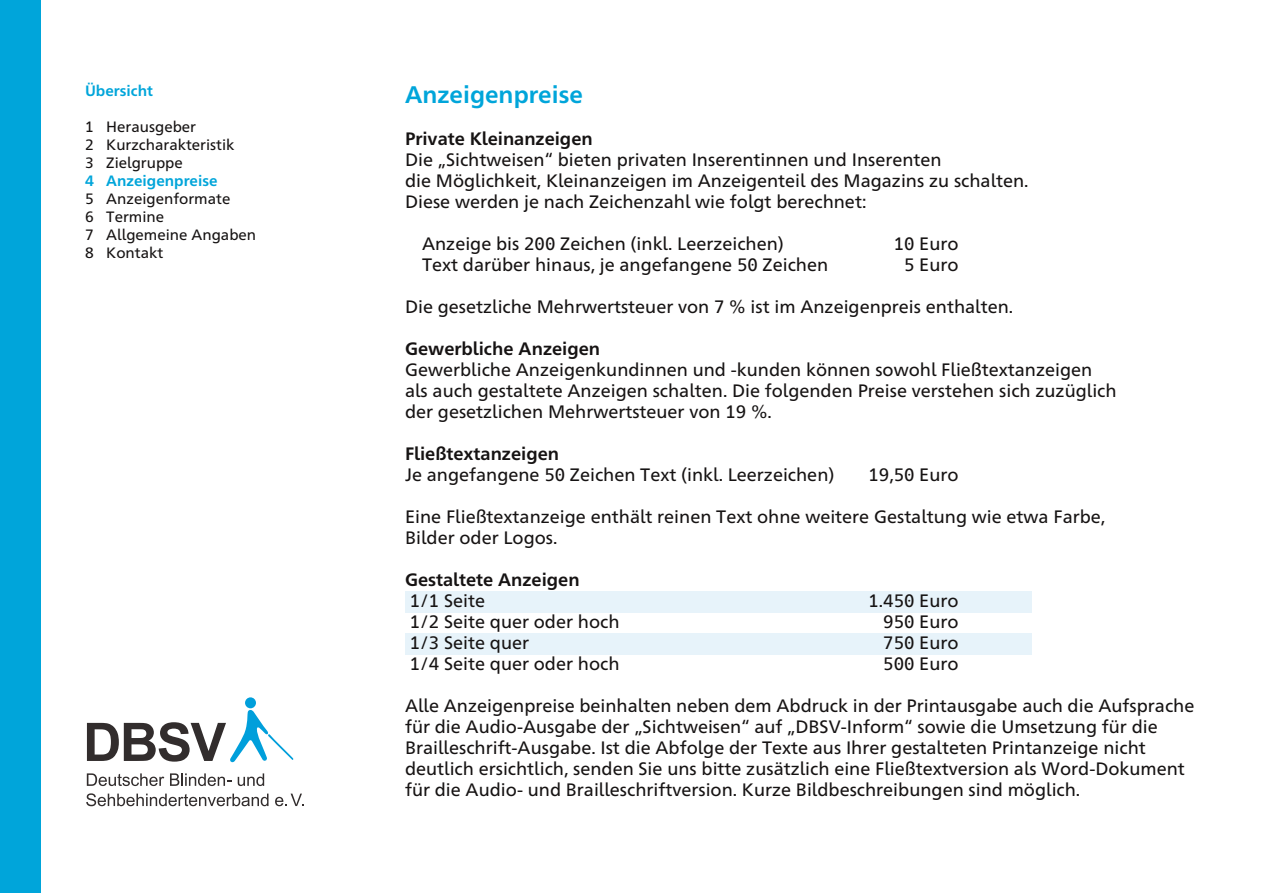
<style>
.page{position:relative;width:1263px;height:893px;background:#fff}
.page>*{position:absolute;margin:0;border:0;box-sizing:border-box;transform-origin:0 0}
.t1{font:700 24px "Frutiger Neue 1450 Pro";color:#00a5da}
.t2{font:18px/21px "Frutiger Neue 1450 Pro";color:#161313}
.t3{font:700 18px "Frutiger Neue 1450 Pro";color:#161313}
.t4{font:15px/18px "Frutiger Neue 1450 Pro";color:#161313}
.t5{font:700 15px "Frutiger Neue 1450 Pro";color:#00a5da}
</style>
<div class="page">
<div style="left:405px;top:591px;width:627px;height:21px;background:#e7f3fa"></div>
<div style="left:405px;top:633px;width:627px;height:21px;background:#e7f3fa"></div>
<div style="left:245px;top:697px;width:11px;height:11px;background:#009fdb;border-radius:50%"></div>
<svg style="left:86px;top:793px;width:182px;height:13px"></svg>
<svg style="left:275px;top:794px;width:29px;height:12px"></svg>
<svg style="left:87px;top:773px;width:77px;height:13px"></svg>
<svg style="left:170px;top:773px;width:61px;height:13px"></svg>
<svg style="left:238px;top:773px;width:26px;height:13px"></svg>
<svg style="left:87px;top:710px;width:207px;height:53px"></svg>
<div style="left:0;top:0;width:40px;height:893px;background:#00a5da"></div>
<p class="t5" style="left:85px;top:86px;width:69px">Übersicht</p>
<p class="t4" style="left:85px;top:120px;width:151px">1 Herausgeber<br>2 Kurzcharakteristik<br>3 Zielgruppe</p>
<p class="t5" style="left:85px;top:176px;width:134px">4 Anzeigenpreise</p>
<p class="t4" style="left:85px;top:192px;width:173px">5 Anzeigenformate<br>6 Termine<br>7 Allgemeine Angaben<br>8 Kontakt</p>
<h1 class="t1" style="left:405px;top:87px;width:179px">Anzeigenpreise</h1>
<p class="t3" style="left:405px;top:133px;width:189px">Private Kleinanzeigen</p>
<p class="t2" style="left:405px;top:151px;width:625px">Die „Sichtweisen“ bieten privaten Inserentinnen und Inserenten<br>die Möglichkeit, Kleinanzeigen im Anzeigenteil des Magazins zu schalten.<br>Diese werden je nach Zeichenzahl wie folgt berechnet:</p>
<p class="t2" style="left:422px;top:235px;width:363px">Anzeige bis 200 Zeichen (inkl. Leerzeichen)</p>
<p class="t2" style="left:894px;top:235px;width:66px">10 Euro</p>
<p class="t2" style="left:422px;top:256px;width:408px">Text darüber hinaus, je angefangene 50 Zeichen</p>
<p class="t2" style="left:904px;top:256px;width:56px">5 Euro</p>
<p class="t2" style="left:405px;top:298px;width:610px">Die gesetzliche Mehrwertsteuer von 7 % ist im Anzeigenpreis enthalten.</p>
<p class="t3" style="left:405px;top:343px;width:197px">Gewerbliche Anzeigen</p>
<p class="t2" style="left:405px;top:361px;width:713px">Gewerbliche Anzeigenkundinnen und -kunden können sowohl Fließtextanzeigen als auch gestaltete Anzeigen schalten. Die folgenden Preise verstehen sich zuzüglich der gesetzlichen Mehrwertsteuer von 19 %.</p>
<p class="t3" style="left:405px;top:448px;width:156px">Fließtextanzeigen</p>
<p class="t2" style="left:405px;top:466px;width:431px">Je angefangene 50 Zeichen Text (inkl. Leerzeichen)</p>
<p class="t2" style="left:868px;top:466px;width:92px">19,50 Euro</p>
<p class="t2" style="left:405px;top:508px;width:702px">Eine Fließtextanzeige enthält reinen Text ohne weitere Gestaltung wie etwa Farbe,<br>Bilder oder Logos.</p>
<p class="t3" style="left:405px;top:574px;width:176px">Gestaltete Anzeigen</p>
<p class="t2" style="left:410px;top:592px;width:77px">1/1 Seite</p>
<p class="t2" style="left:868px;top:592px;width:92px">1.450 Euro</p>
<p class="t2" style="left:410px;top:613px;width:211px">1/2 Seite quer oder hoch</p>
<p class="t2" style="left:883px;top:613px;width:77px">950 Euro</p>
<p class="t2" style="left:410px;top:634px;width:121px">1/3 Seite quer</p>
<p class="t2" style="left:883px;top:634px;width:77px">750 Euro</p>
<p class="t2" style="left:410px;top:655px;width:211px">1/4 Seite quer oder hoch</p>
<p class="t2" style="left:883px;top:655px;width:77px">500 Euro</p>
<p class="t2" style="left:405px;top:697px;width:791px">Alle Anzeigenpreise beinhalten neben dem Abdruck in der Printausgabe auch die Aufsprache für die Audio-Ausgabe der „Sichtweisen“ auf „DBSV-Inform“ sowie die Umsetzung für die Brailleschrift-Ausgabe. Ist die Abfolge der Texte aus Ihrer gestalteten Printanzeige nicht deutlich ersichtlich, senden Sie uns bitte zusätzlich eine Fließtextversion als Word-Dokument für die Audio- und Brailleschriftversion. Kurze Bildbeschreibungen sind möglich.</p>
</div>
